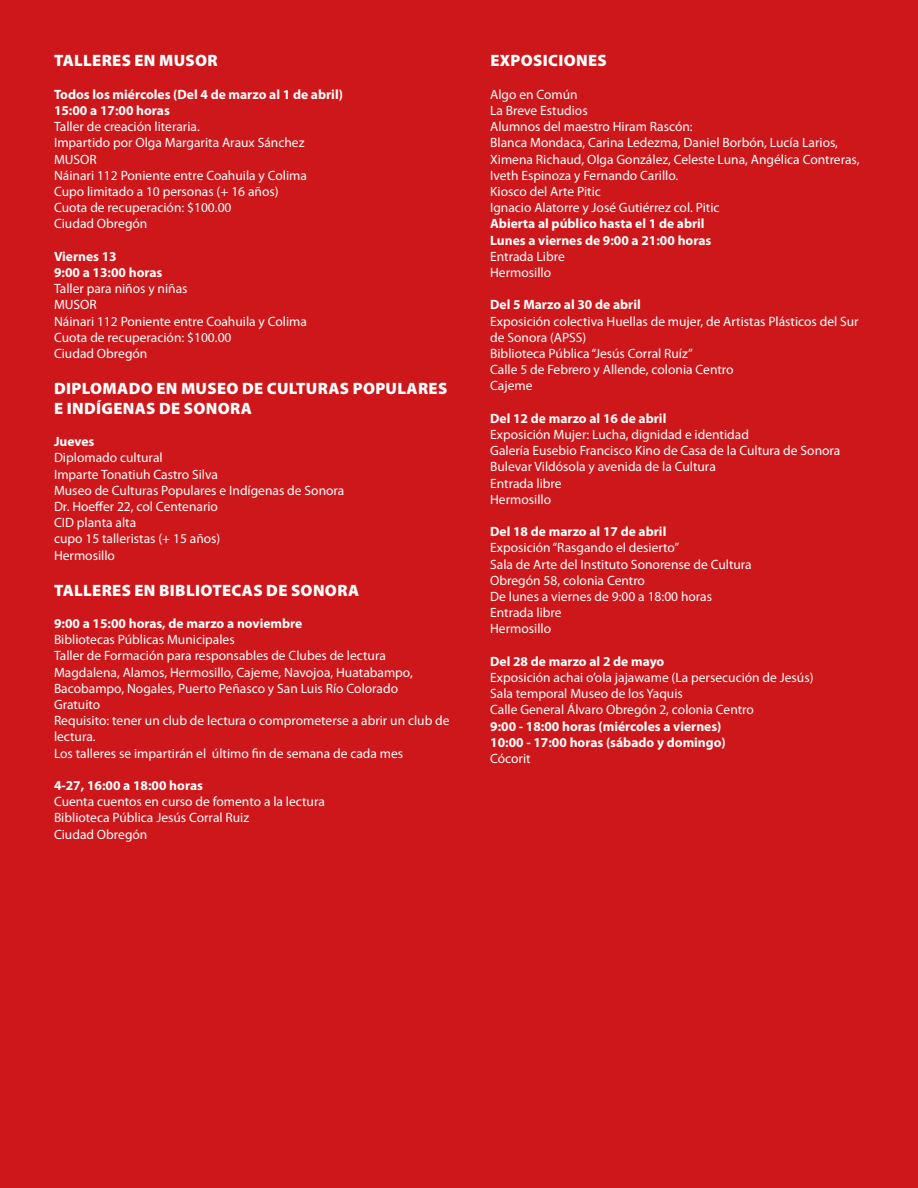
<style>
.page{position:relative;width:918px;height:1188px;background:#cd171a}
.page>*{position:absolute;margin:0;border:0;box-sizing:border-box;transform-origin:0 0}
.t1{font:900 16.5px/19.8px "Myriad Pro";letter-spacing:.02em;color:#fff}
.t2{font:13.5px/16.2px "Myriad Pro";color:#fff}
.t3{font:700 13.5px/16.2px "Myriad Pro";color:#fff}
</style>
<div class="page">
<p class="t1" style="left:54px;top:50px;width:165px">TALLERES EN MUSOR</p>
<p class="t3" style="left:54px;top:86px;width:290px">Todos los miércoles (Del 4 de marzo al 1 de abril)<br>15:00 a 17:00 horas</p>
<p class="t2" style="left:54px;top:118px;width:255px">Taller de creación literaria.<br>Impartido por Olga Margarita Araux Sánchez<br>MUSOR<br>Náinari 112 Poniente entre Coahuila y Colima<br>Cupo limitado a 10 personas (+ 16 años)<br>Cuota de recuperación: $100.00<br>Ciudad Obregón</p>
<p class="t3" style="left:54px;top:248px;width:110px">Viernes 13<br>9:00 a 13:00 horas</p>
<p class="t2" style="left:54px;top:280px;width:255px">Taller para niños y niñas<br>MUSOR<br>Náinari 112 Poniente entre Coahuila y Colima<br>Cuota de recuperación: $100.00<br>Ciudad Obregón</p>
<p class="t1" style="left:54px;top:378px;width:395px">DIPLOMADO EN MUSEO DE CULTURAS POPULARES<br>E INDÍGENAS DE SONORA</p>
<p class="t3" style="left:54px;top:433px;width:42px">Jueves</p>
<p class="t2" style="left:54px;top:450px;width:292px">Diplomado cultural<br>Imparte Tonatiuh Castro Silva<br>Museo de Culturas Populares e Indígenas de Sonora<br>Dr. Hoeffer 22, col Centenario<br>CID planta alta<br>cupo 15 talleristas (+ 15 años)<br>Hermosillo</p>
<p class="t1" style="left:54px;top:579px;width:306px">TALLERES EN BIBLIOTECAS DE SONORA</p>
<p class="t3" style="left:54px;top:615px;width:250px">9:00 a 15:00 horas, de marzo a noviembre</p>
<p class="t2" style="left:54px;top:631px;width:397px">Bibliotecas Públicas Municipales<br>Taller de Formación para responsables de Clubes de lectura Magdalena, Alamos, Hermosillo, Cajeme, Navojoa, Huatabampo, Bacobampo, Nogales, Puerto Peñasco y San Luis Río Colorado<br>Gratuito<br>Requisito: tener un club de lectura o comprometerse a abrir un club de lectura.<br>Los talleres se impartirán el último fin de semana de cada mes</p>
<p class="t3" style="left:54px;top:777px;width:150px">4-27, 16:00 a 18:00 horas</p>
<p class="t2" style="left:54px;top:793px;width:272px">Cuenta cuentos en curso de fomento a la lectura<br>Biblioteca Pública Jesús Corral Ruiz<br>Ciudad Obregón</p>
<p class="t1" style="left:490px;top:50px;width:118px">EXPOSICIONES</p>
<p class="t2" style="left:490px;top:86px;width:371px">Algo en Común<br>La Breve Estudios<br>Alumnos del maestro Hiram Rascón:<br>Blanca Mondaca, Carina Ledezma, Daniel Borbón, Lucía Larios, Ximena Richaud, Olga González, Celeste Luna, Angélica Contreras, Iveth Espinoza y Fernando Carillo.<br>Kiosco del Arte Pitic<br>Ignacio Alatorre y José Gutiérrez col. Pitic</p>
<p class="t3" style="left:490px;top:215px;width:223px">Abierta al público hasta el 1 de abril<br>Lunes a viernes de 9:00 a 21:00 horas</p>
<p class="t2" style="left:490px;top:248px;width:76px">Entrada Libre<br>Hermosillo</p>
<p class="t3" style="left:490px;top:296px;width:152px">Del 5 Marzo al 30 de abril</p>
<p class="t2" style="left:490px;top:313px;width:370px">Exposición colectiva Huellas de mujer, de Artistas Plásticos del Sur de Sonora (APSS)<br>Biblioteca Pública “Jesús Corral Ruíz”<br>Calle 5 de Febrero y Allende, colonia Centro<br>Cajeme</p>
<p class="t3" style="left:490px;top:410px;width:178px">Del 12 de marzo al 16 de abril</p>
<p class="t2" style="left:490px;top:426px;width:352px">Exposición Mujer: Lucha, dignidad e identidad<br>Galería Eusebio Francisco Kino de Casa de la Cultura de Sonora Bulevar Vildósola y avenida de la Cultura<br>Entrada libre<br>Hermosillo</p>
<p class="t3" style="left:490px;top:523px;width:178px">Del 18 de marzo al 17 de abril</p>
<p class="t2" style="left:490px;top:540px;width:263px">Exposición “Rasgando el desierto”<br>Sala de Arte del Instituto Sonorense de Cultura<br>Obregón 58, colonia Centro<br>De lunes a viernes de 9:00 a 18:00 horas<br>Entrada libre<br>Hermosillo</p>
<p class="t3" style="left:490px;top:653px;width:176px">Del 28 de marzo al 2 de mayo</p>
<p class="t2" style="left:490px;top:669px;width:325px">Exposición achai o’ola jajawame (La persecución de Jesús)<br>Sala temporal Museo de los Yaquis<br>Calle General Álvaro Obregón 2, colonia Centro</p>
<p class="t3" style="left:490px;top:717px;width:237px">9:00 - 18:00 horas (miércoles a viernes)<br>10:00 - 17:00 horas (sábado y domingo)</p>
<p class="t2" style="left:490px;top:750px;width:42px">Cócorit</p>
</div>
